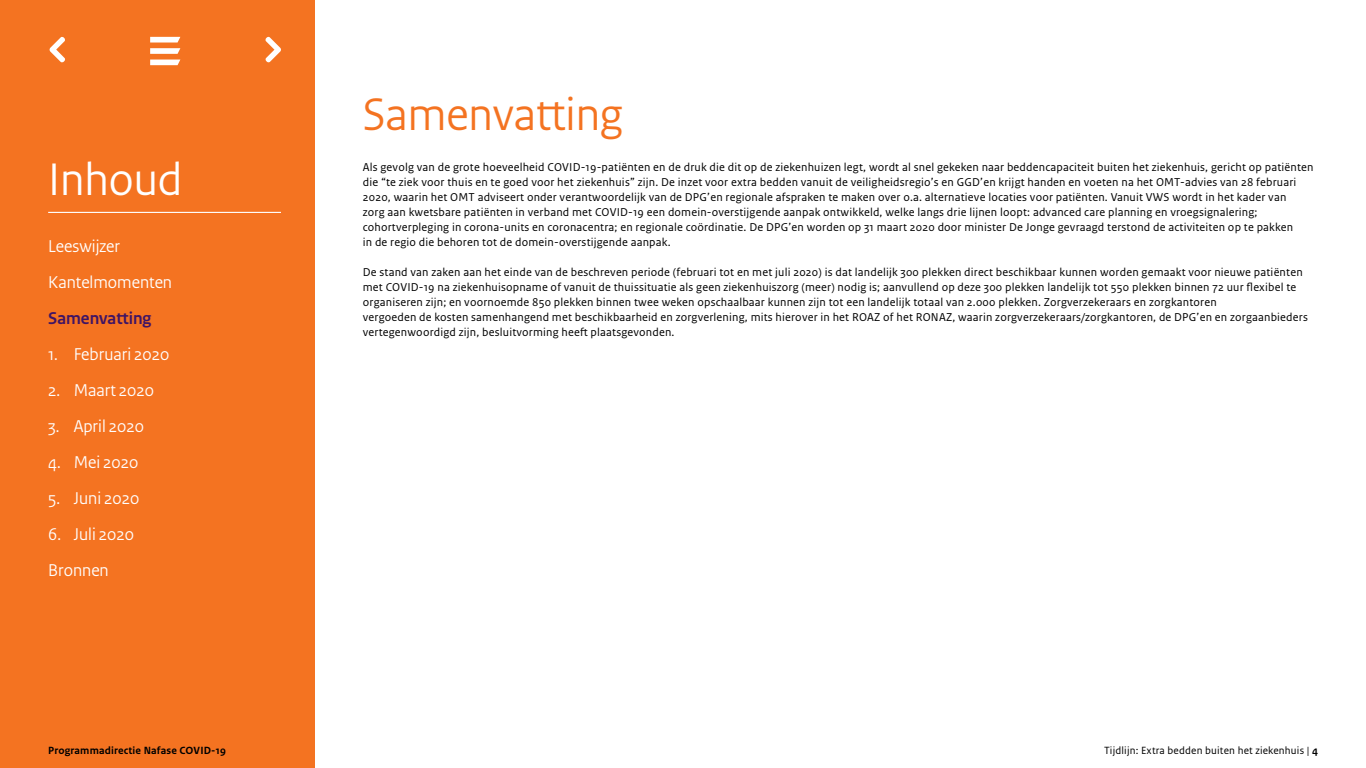
<style>
.page{position:relative;width:1366px;height:768px;background:#fff}
.page>*{position:absolute;margin:0;border:0;box-sizing:border-box;transform-origin:0 0}
.Kop_1{font:48px "Rijksoverheid Sans Heading";color:#f47321}
.Kop_1-2{font:48px "Rijksoverheid Sans Heading";color:#fff}
.Kop_2_genummerd-1a{font:18px "Rijksoverheid Sans Heading";color:#fff}
.Kop_2{font:18px "Rijksoverheid Sans Heading";color:#fff}
.Kop_2-2{font:700 18px "Rijksoverheid Sans Heading";color:#3f1464}
.Inleiding{font:12px/15px "Rijksoverheid Sans Text";letter-spacing:.015em;color:#000}
.t1{font:11px "Rijksoverheid Sans Text";letter-spacing:.015em;color:#000}
.t2{font:700 11px "Rijksoverheid Sans Text";letter-spacing:.015em;color:#000}
.s1{font-weight:700}
</style>
<div class="page">
<div style="left:0;top:0;width:315px;height:768px;background:#f47321"></div>
<hr style="left:48px;top:212px;width:233px;height:1px;background:#fff">
<svg style="left:150px;top:37px;width:30px;height:17px"></svg>
<svg style="left:150px;top:60px;width:30px;height:5px"></svg>
<svg style="left:49px;top:36px;width:16px;height:27px"></svg>
<svg style="left:265px;top:36px;width:16px;height:27px"></svg>
<h1 class="Kop_1-2" style="left:48px;top:152px;width:136px">Inhoud</h1>
<h2 class="Kop_2" style="left:48px;top:236px;width:73px">Leeswijzer</h2>
<h2 class="Kop_2" style="left:48px;top:272px;width:125px">Kantelmomenten</h2>
<h2 class="Kop_2-2" style="left:48px;top:308px;width:105px">Samenvatting</h2>
<h2 class="Kop_2_genummerd-1a" style="left:48px;top:344px;width:123px">1. Februari 2020</h2>
<h2 class="Kop_2_genummerd-1a" style="left:48px;top:380px;width:107px">2. Maart 2020</h2>
<h2 class="Kop_2_genummerd-1a" style="left:48px;top:416px;width:97px">3. April 2020</h2>
<h2 class="Kop_2_genummerd-1a" style="left:48px;top:452px;width:92px">4. Mei 2020</h2>
<h2 class="Kop_2_genummerd-1a" style="left:48px;top:488px;width:93px">5. Juni 2020</h2>
<h2 class="Kop_2_genummerd-1a" style="left:48px;top:524px;width:87px">6. Juli 2020</h2>
<h2 class="Kop_2" style="left:48px;top:560px;width:62px">Bronnen</h2>
<h1 class="Kop_1" style="left:363px;top:86px;width:261px">Samenvatting</h1>
<h2 class="Inleiding" style="left:363px;top:160px;width:952px">Als gevolg van de grote hoeveelheid COVID-19-patiënten en de druk die dit op de ziekenhuizen legt, wordt al snel gekeken naar beddencapaciteit buiten het ziekenhuis, gericht op patiënten die “te ziek voor thuis en te goed voor het ziekenhuis” zijn. De inzet voor extra bedden vanuit de veiligheidsregio’s en GGD’en krijgt handen en voeten na het OMT-advies van 28 februari 2020, waarin het OMT adviseert onder verantwoordelijk van de DPG’en regionale afspraken te maken over o.a. alternatieve locaties voor patiënten. Vanuit VWS wordt in het kader van<br>zorg aan kwetsbare patiënten in verband met COVID-19 een domein-overstijgende aanpak ontwikkeld, welke langs drie lijnen loopt: advanced care planning en vroegsignalering; cohortverpleging in corona-units en coronacentra; en regionale coördinatie. De DPG’en worden op 31 maart 2020 door minister De Jonge gevraagd terstond de activiteiten op te pakken<br>in de regio die behoren tot de domein-overstijgende aanpak.</h2>
<h2 class="Inleiding" style="left:363px;top:265px;width:947px">De stand van zaken aan het einde van de beschreven periode (februari tot en met juli 2020) is dat landelijk 300 plekken direct beschikbaar kunnen worden gemaakt voor nieuwe patiënten met COVID-19 na ziekenhuisopname of vanuit de thuissituatie als geen ziekenhuiszorg (meer) nodig is; aanvullend op deze 300 plekken landelijk tot 550 plekken binnen 72 uur flexibel te organiseren zijn; en voornoemde 850 plekken binnen twee weken opschaalbaar kunnen zijn tot een landelijk totaal van 2.000 plekken. Zorgverzekeraars en zorgkantoren<br>vergoeden de kosten samenhangend met beschikbaarheid en zorgverlening, mits hierover in het ROAZ of het RONAZ, waarin zorgverzekeraars/zorgkantoren, de DPG’en en zorgaanbieders vertegenwoordigd zijn, besluitvorming heeft plaatsgevonden.</h2>
<p class="t2" style="left:48px;top:744px;width:179px">Programmadirectie Nafase COVID-19</p>
<p class="t1" style="left:1104px;top:744px;width:215px">Tijdlijn: Extra bedden buiten het ziekenhuis | <span class="s1">4</span></p>
</div>
